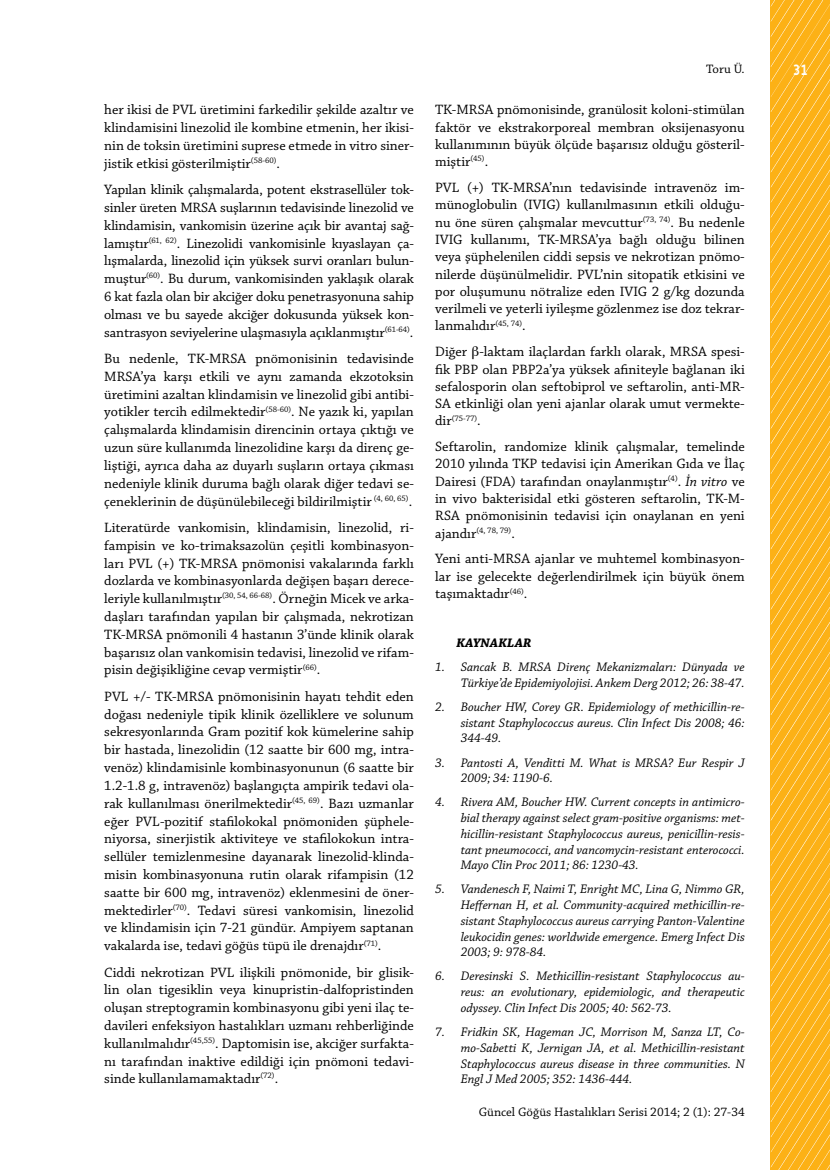
<style>
.page{position:relative;width:830px;height:1170px;background:#fff}
.page>*{position:absolute;margin:0;border:0;box-sizing:border-box;transform-origin:0 0}
.t1{font:700 15px "Alwyn";color:#fff;scale:.85 1}
.t2{font:14.25px/17.9px "Chaparral Pro";color:#000;text-align:justify}
.t3{font:italic 13.05px/15.8px "Chaparral Pro";color:#000;text-align:justify}
.t4{font:italic 700 13.05px "Chaparral Pro";color:#000}
.t5{font:12.9px "Chaparral Pro";color:#000}
.t6{font:8.25px "Chaparral Pro";color:#000}
.s1{font-size:14.25px}
.s2{font-style:italic}
</style>
<div class="page">
<svg style="left:770px;top:0;width:59px;height:1169px;background:#fcb523"></svg>
<p class="t2" style="left:104px;top:101px;width:311px">her ikisi de PVL üretimini farkedilir şekilde azaltır ve klindamisini linezolid ile kombine etmenin, her ikisi&shy;nin de toksin üretimini suprese etmede in vitro siner&shy;jistik etkisi gösterilmiştir<sup>(58-60)</sup>.</p>
<p class="t2" style="left:104px;top:181px;width:311px">Yapılan klinik çalışmalarda, potent ekstrasellüler tok&shy;sinler üreten MRSA suşlarının tedavisinde linezolid ve klindamisin, vankomisin üzerine açık bir avantaj sağ&shy;lamıştır<sup>(61,</sup> <sup>62)</sup>. Linezolidi vankomisinle kıyaslayan ça&shy;lışmalarda, linezolid için yüksek survi oranları bulun&shy;muştur<sup>(60)</sup>. Bu durum, vankomisinden yaklaşık olarak 6 kat fazla olan bir akciğer doku penetrasyonuna sahip olması ve bu sayede akciğer dokusunda yüksek kon&shy;santrasyon seviyelerine ulaşmasıyla açıklanmıştır<sup>(61-64)</sup>.</p>
<p class="t2" style="left:104px;top:350px;width:311px">Bu nedenle, TK-MRSA pnömonisinin tedavisinde MRSA’ya karşı etkili ve aynı zamanda ekzotoksin üretimini azaltan klindamisin ve linezolid gibi antibi&shy;yotikler tercih edilmektedir<sup>(58-60)</sup>. Ne yazık ki, yapılan çalışmalarda klindamisin direncinin ortaya çıktığı ve uzun süre kullanımda linezolidine karşı da direnç ge&shy;liştiği, ayrıca daha az duyarlı suşların ortaya çıkması nedeniyle klinik duruma bağlı olarak diğer tedavi se&shy;çeneklerinin de düşünülebileceği bildirilmiştir <sup>(4,</sup> <sup>60,</sup> <sup>65)</sup>.</p>
<p class="t2" style="left:104px;top:519px;width:311px">Literatürde vankomisin, klindamisin, linezolid, ri&shy;fampisin ve ko-trimaksazolün çeşitli kombinasyon&shy;ları PVL (+) TK-MRSA pnömonisi vakalarında farklı dozlarda ve kombinasyonlarda değişen başarı derece&shy;leriyle kullanılmıştır<sup>(30,</sup> <sup>54,</sup> <sup>66-68)</sup>. Örneğin Micek ve arka&shy;daşları tarafından yapılan bir çalışmada, nekrotizan TK-MRSA pnömonili 4 hastanın 3’ünde klinik olarak başarısız olan vankomisin tedavisi, linezolid ve rifam&shy;pisin değişikliğine cevap vermiştir<sup>(66)</sup>.</p>
<p class="t2" style="left:104px;top:687px;width:311px">PVL +/- TK-MRSA pnömonisinin hayatı tehdit eden doğası nedeniyle tipik klinik özelliklere ve solunum sekresyonlarında Gram pozitif kok kümelerine sahip bir hastada, linezolidin (12 saatte bir 600 mg, intra&shy;venöz) klindamisinle kombinasyonunun (6 saatte bir 1.2-1.8 g, intravenöz) başlangıçta ampirik tedavi ola&shy;rak kullanılması önerilmektedir<sup>(45,</sup> <sup>69)</sup>. Bazı uzmanlar eğer PVL-pozitif stafilokokal pnömoniden şüphele&shy;niyorsa, sinerjistik aktiviteye ve stafilokokun intra&shy;sellüler temizlenmesine dayanarak linezolid-klinda&shy;misin kombinasyonuna rutin olarak rifampisin (12 saatte bir 600 mg, intravenöz) eklenmesini de öner&shy;mektedirler<sup>(70)</sup>. Tedavi süresi vankomisin, linezolid ve klindamisin için 7-21 gündür. Ampiyem saptanan vakalarda ise, tedavi göğüs tüpü ile drenajdır<sup>(71)</sup>.</p>
<p class="t2" style="left:104px;top:963px;width:311px">Ciddi nekrotizan PVL ilişkili pnömonide, bir glisik&shy;lin olan tigesiklin veya kinupristin-dalfopristinden oluşan streptogramin kombinasyonu gibi yeni ilaç te&shy;davileri enfeksiyon hastalıkları uzmanı rehberliğinde kullanılmalıdır<sup>(45,55)</sup>. Daptomisin ise, akciğer surfakta&shy;nı tarafından inaktive edildiği için pnömoni tedavi&shy;sinde kullanılamamaktadır<sup>(72)</sup>.</p>
<p class="t5" style="left:705px;top:62px;width:40px">Toru Ü.</p>
<p class="t1" style="left:792px;top:61px;width:19px">31</p>
<p class="t2" style="left:435px;top:102px;width:311px;line-height:17.2px">TK-MRSA pnömonisinde, granülosit koloni-stimülan faktör ve ekstrakorporeal membran oksijenasyonu kullanımının büyük ölçüde başarısız olduğu gösteril&shy;miştir<sup>(45)</sup>.</p>
<p class="t2" style="left:435px;top:179px;width:311px;line-height:17.2px">PVL (+) TK-MRSA’nın tedavisinde intravenöz im&shy;münoglobulin (IVIG) kullanılmasının etkili olduğu&shy;nu öne süren çalışmalar mevcuttur<sup>(73,</sup> <sup>74)</sup>. Bu nedenle IVIG kullanımı, TK-MRSA’ya bağlı olduğu bilinen veya şüphelenilen ciddi sepsis ve nekrotizan pnömo&shy;nilerde düşünülmelidir. PVL’nin sitopatik etkisini ve por oluşumunu nötralize eden IVIG 2 g/kg dozunda verilmeli ve yeterli iyileşme gözlenmez ise doz tekrar&shy;lanmalıdır<sup>(45,</sup> <sup>74)</sup>.</p>
<p class="t2" style="left:435px;top:343px;width:311px;line-height:17.2px">Diğer -laktam ilaçlardan farklı olarak, MRSA spesi&shy;fik PBP olan PBP2a’ya yüksek afiniteyle bağlanan iki sefalosporin olan seftobiprol ve seftarolin, anti-MR-SA etkinliği olan yeni ajanlar olarak umut vermekte-</p>
<p class="t6" style="left:435px;top:413px;width:47px"><span class="s1">dir</span>(75-77)<span class="s1">.</span></p>
<p class="t2" style="left:435px;top:438px;width:311px;line-height:17.2px">Seftarolin, randomize klinik çalışmalar, temelinde 2010 yılında TKP tedavisi için Amerikan Gıda ve İlaç Dairesi (FDA) tarafından onaylanmıştır<sup>(4)</sup>. <span class="s2">İn vitro</span> ve in vivo bakterisidal etki gösteren seftarolin, TK-M-RSA pnömonisinin tedavisi için onaylanan en yeni</p>
<p class="t6" style="left:435px;top:525px;width:81px"><span class="s1">ajandır</span>(4, 78, 79)<span class="s1">.</span></p>
<p class="t2" style="left:435px;top:550px;width:311px;line-height:17.4px">Yeni anti-MRSA ajanlar ve muhtemel kombinasyon&shy;lar ise gelecekte değerlendirilmek için büyük önem taşımaktadır<sup>(46)</sup>.</p>
<p class="t4" style="left:456px;top:635px;width:76px">KAYNAKLAR</p>
<p class="t3" style="left:435px;top:659px;width:311px;text-align:right">1. Sancak B. MRSA Direnç Mekanizmaları: Dünyada ve<br>Türkiye’de Epidemiyolojisi. Ankem Derg 2012; 26: 38-47.</p>
<p class="t3" style="left:460px;top:699px;width:285px;text-indent:-26px">2. Boucher HW, Corey GR. Epidemiology of methicillin-re&shy;sistant Staphylococcus aureus. Clin Infect Dis 2008; 46:<br>344-49.</p>
<p class="t3" style="left:460px;top:755px;width:285px;text-indent:-26px">3. Pantosti A, Venditti M. What is MRSA? Eur Respir J<br>2009; 34: 1190-6.</p>
<p class="t3" style="left:460px;top:794px;width:285px;text-indent:-26px">4. Rivera AM, Boucher HW. Current concepts in antimicro&shy;bial therapy against select gram-positive organisms: met&shy;hicillin-resistant Staphylococcus aureus, penicillin-resis&shy;tant pneumococci, and vancomycin-resistant enterococci.<br>Mayo Clin Proc 2011; 86: 1230-43.</p>
<p class="t3" style="left:460px;top:881px;width:285px;text-indent:-26px">5. Vandenesch F, Naimi T, Enright MC, Lina G, Nimmo GR, Heffernan H, et al. Community-acquired methicillin-re&shy;sistant Staphylococcus aureus carrying Panton-Valentine leukocidin genes: worldwide emergence. Emerg Infect Dis 2003; 9: 978-84.</p>
<p class="t3" style="left:460px;top:968px;width:285px;text-indent:-26px">6. Deresinski S. Methicillin-resistant Staphylococcus au&shy;reus: an evolutionary, epidemiologic, and therapeutic odyssey. Clin Infect Dis 2005; 40: 562-73.</p>
<p class="t3" style="left:460px;top:1024px;width:285px;text-indent:-26px">7. Fridkin SK, Hageman JC, Morrison M, Sanza LT, Co&shy;mo-Sabetti K, Jernigan JA, et al. Methicillin-resistant Staphylococcus aureus disease in three communities. N Engl J Med 2005; 352: 1436-444.</p>
<p class="t5" style="left:478px;top:1104px;width:267px">Güncel Göğüs Hastalıkları Serisi 2014; 2 (1): 27-34</p>
</div>
